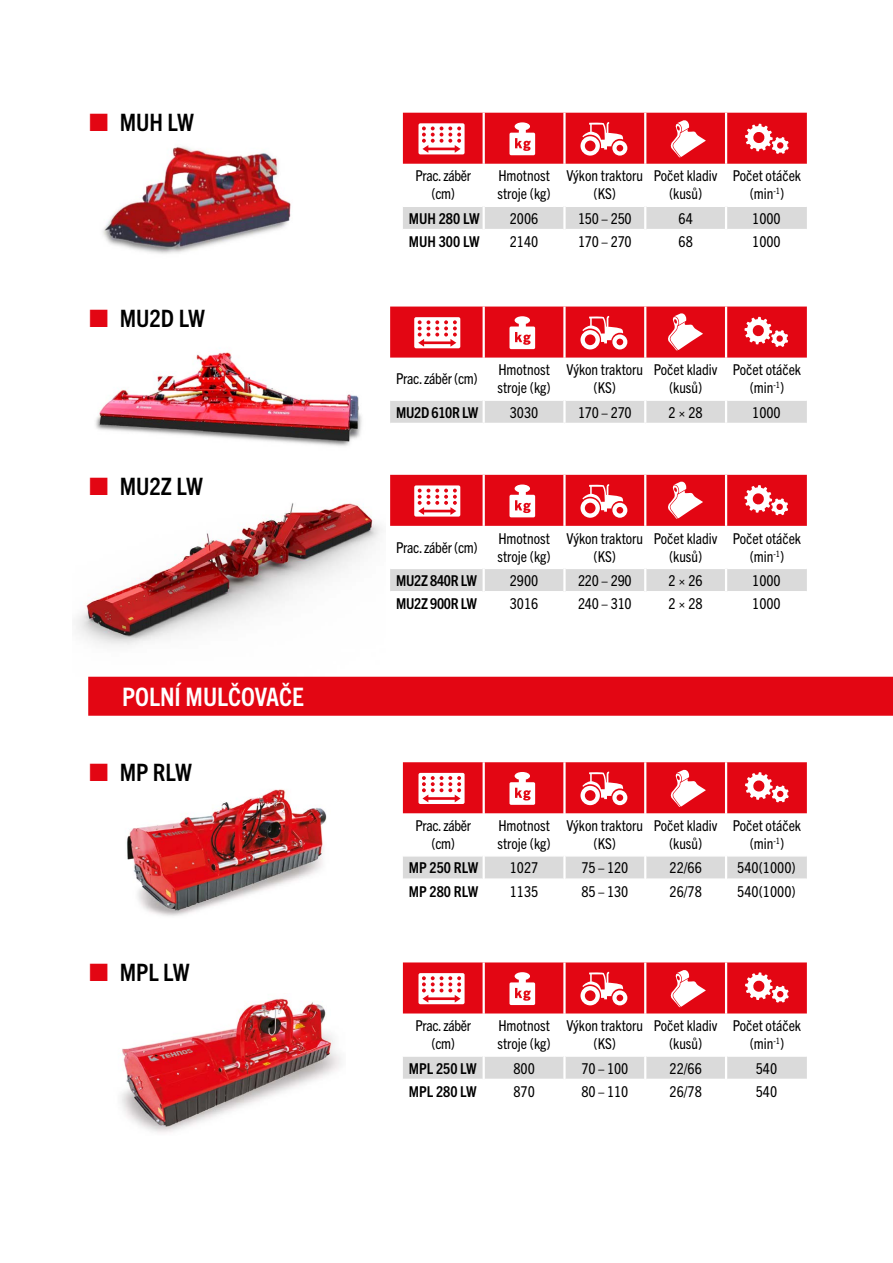
<style>
.page{position:relative;width:893px;height:1263px;background:#fff}
.page>*{position:absolute;margin:0;border:0;box-sizing:border-box;transform-origin:0 0}
.t1{font:700 condensed 25.5px "Trade Gothic Next LT Pro";color:#fff}
.t2{font:700 condensed 24px "Trade Gothic Next LT Pro";color:#000}
.t3{font:condensed 15px/18px "Trade Gothic Next LT Pro";color:#000;text-align:center}
.t4{font:700 condensed 15px "Trade Gothic Next LT Pro";letter-spacing:-.02em;color:#000}
.t5{font:condensed 15px/18px "Trade Gothic Next LT Pro";letter-spacing:-.02em;color:#000;text-align:center}
</style>
<div class="page">
<img style="left:76px;top:502px;width:309px;height:175px">
<div style="left:390px;top:569px;width:417px;height:22px;background:#dadada"></div>
<hr style="left:483px;top:568px;width:2px;height:24px;background:#fff">
<hr style="left:563px;top:568px;width:3px;height:24px;background:#fff">
<hr style="left:644px;top:568px;width:2px;height:24px;background:#fff">
<hr style="left:725px;top:568px;width:2px;height:24px;background:#fff">
<svg style="left:390px;top:475px;width:417px;height:51px"></svg>
<img style="left:102px;top:146px;width:189px;height:108px">
<div style="left:403px;top:207px;width:404px;height:22px;background:#dadada"></div>
<hr style="left:483px;top:206px;width:2px;height:24px;background:#fff">
<hr style="left:563px;top:206px;width:3px;height:24px;background:#fff">
<hr style="left:644px;top:206px;width:2px;height:24px;background:#fff">
<hr style="left:725px;top:206px;width:2px;height:24px;background:#fff">
<svg style="left:403px;top:113px;width:404px;height:51px"></svg>
<img style="left:126px;top:789px;width:201px;height:127px">
<div style="left:403px;top:856px;width:404px;height:22px;background:#dadada"></div>
<hr style="left:483px;top:856px;width:2px;height:23px;background:#fff">
<hr style="left:563px;top:856px;width:3px;height:23px;background:#fff">
<hr style="left:644px;top:856px;width:2px;height:23px;background:#fff">
<hr style="left:725px;top:856px;width:2px;height:23px;background:#fff">
<img style="left:121px;top:998px;width:220px;height:135px">
<div style="left:88px;top:677px;width:805px;height:39px;background:#e30613"></div>
<svg style="left:403px;top:762px;width:404px;height:51px"></svg>
<div style="left:403px;top:1057px;width:404px;height:22px;background:#dadada"></div>
<hr style="left:483px;top:1056px;width:2px;height:23px;background:#fff">
<hr style="left:563px;top:1056px;width:3px;height:23px;background:#fff">
<hr style="left:644px;top:1056px;width:2px;height:23px;background:#fff">
<hr style="left:725px;top:1056px;width:2px;height:23px;background:#fff">
<svg style="left:403px;top:962px;width:404px;height:51px"></svg>
<img style="left:95px;top:352px;width:267px;height:94px">
<div style="left:390px;top:401px;width:417px;height:22px;background:#dadada"></div>
<hr style="left:483px;top:400px;width:2px;height:23px;background:#fff">
<hr style="left:563px;top:400px;width:3px;height:23px;background:#fff">
<hr style="left:644px;top:400px;width:2px;height:23px;background:#fff">
<hr style="left:725px;top:400px;width:2px;height:23px;background:#fff">
<svg style="left:390px;top:307px;width:417px;height:51px"></svg>
<h2 class="t2" style="left:120px;top:106px;width:76px">MUH LW</h2>
<h2 class="t2" style="left:120px;top:301px;width:87px">MU2D LW</h2>
<h2 class="t2" style="left:120px;top:470px;width:85px">MU2Z LW</h2>
<h1 class="t1" style="left:122px;top:680px;width:183px">POLNÍ MULČOVAČE</h1>
<h2 class="t2" style="left:120px;top:756px;width:74px">MP RLW</h2>
<h2 class="t2" style="left:120px;top:956px;width:71px">MPL LW</h2>
<p class="t5" style="left:415px;top:166px;width:57px">Prac. záběr (cm)</p>
<p class="t3" style="left:497px;top:166px;width:55px;text-align:left">Hmotnost stroje (kg)</p>
<p class="t3" style="left:567px;top:166px;width:78px">Výkon traktoru (KS)</p>
<p class="t3" style="left:654px;top:166px;width:65px">Počet kladiv (kusů)</p>
<p class="t3" style="left:733px;top:166px;width:70px">Počet otáček (min<sup>-1</sup>)</p>
<p class="t4" style="left:409px;top:208px;width:72px">MUH 280 LW</p>
<p class="t3" style="left:510px;top:208px;width:30px">2006</p>
<p class="t3" style="left:578px;top:208px;width:55px">150 − 250</p>
<p class="t3" style="left:678px;top:208px;width:16px">64</p>
<p class="t3" style="left:752px;top:208px;width:30px">1000</p>
<p class="t4" style="left:409px;top:231px;width:72px">MUH 300 LW</p>
<p class="t3" style="left:510px;top:232px;width:30px">2140</p>
<p class="t3" style="left:578px;top:232px;width:55px">170 − 270</p>
<p class="t3" style="left:678px;top:232px;width:16px">68</p>
<p class="t3" style="left:752px;top:232px;width:30px">1000</p>
<p class="t5" style="left:396px;top:369px;width:83px">Prac. záběr (cm)</p>
<p class="t3" style="left:497px;top:360px;width:55px;text-align:left">Hmotnost stroje (kg)</p>
<p class="t3" style="left:567px;top:360px;width:78px">Výkon traktoru (KS)</p>
<p class="t3" style="left:654px;top:360px;width:65px">Počet kladiv (kusů)</p>
<p class="t3" style="left:733px;top:360px;width:70px">Počet otáček (min<sup>-1</sup>)</p>
<p class="t4" style="left:396px;top:402px;width:84px">MU2D 610R LW</p>
<p class="t3" style="left:510px;top:402px;width:30px">3030</p>
<p class="t3" style="left:578px;top:402px;width:55px">170 − 270</p>
<p class="t3" style="left:669px;top:402px;width:36px">2 × 28</p>
<p class="t3" style="left:752px;top:402px;width:30px">1000</p>
<p class="t5" style="left:396px;top:537px;width:83px">Prac. záběr (cm)</p>
<p class="t3" style="left:497px;top:528px;width:55px;text-align:left">Hmotnost stroje (kg)</p>
<p class="t3" style="left:567px;top:528px;width:78px">Výkon traktoru (KS)</p>
<p class="t3" style="left:654px;top:528px;width:65px">Počet kladiv (kusů)</p>
<p class="t3" style="left:733px;top:528px;width:70px">Počet otáček (min<sup>-1</sup>)</p>
<p class="t4" style="left:396px;top:570px;width:82px">MU2Z 840R LW</p>
<p class="t3" style="left:510px;top:570px;width:30px">2900</p>
<p class="t3" style="left:578px;top:570px;width:55px">220 − 290</p>
<p class="t3" style="left:669px;top:570px;width:36px">2 × 26</p>
<p class="t3" style="left:752px;top:570px;width:30px">1000</p>
<p class="t4" style="left:396px;top:593px;width:82px">MU2Z 900R LW</p>
<p class="t3" style="left:510px;top:594px;width:30px">3016</p>
<p class="t3" style="left:578px;top:594px;width:55px">240 − 310</p>
<p class="t3" style="left:669px;top:594px;width:36px">2 × 28</p>
<p class="t3" style="left:752px;top:594px;width:30px">1000</p>
<p class="t5" style="left:415px;top:815px;width:57px">Prac. záběr (cm)</p>
<p class="t3" style="left:497px;top:815px;width:55px;text-align:left">Hmotnost stroje (kg)</p>
<p class="t3" style="left:567px;top:815px;width:78px">Výkon traktoru (KS)</p>
<p class="t3" style="left:654px;top:815px;width:65px">Počet kladiv (kusů)</p>
<p class="t3" style="left:733px;top:815px;width:70px">Počet otáček (min<sup>-1</sup>)</p>
<p class="t4" style="left:409px;top:858px;width:71px">MP 250 RLW</p>
<p class="t3" style="left:510px;top:858px;width:30px">1027</p>
<p class="t3" style="left:581px;top:858px;width:48px">75 − 120</p>
<p class="t3" style="left:669px;top:858px;width:34px">22/66</p>
<p class="t3" style="left:737px;top:858px;width:60px">540(1000)</p>
<p class="t4" style="left:409px;top:881px;width:71px">MP 280 RLW</p>
<p class="t3" style="left:510px;top:881px;width:30px">1135</p>
<p class="t3" style="left:581px;top:881px;width:48px">85 − 130</p>
<p class="t3" style="left:669px;top:881px;width:34px">26/78</p>
<p class="t3" style="left:737px;top:881px;width:60px">540(1000)</p>
<p class="t5" style="left:415px;top:1016px;width:57px">Prac. záběr (cm)</p>
<p class="t3" style="left:497px;top:1016px;width:55px;text-align:left">Hmotnost stroje (kg)</p>
<p class="t3" style="left:567px;top:1016px;width:78px">Výkon traktoru (KS)</p>
<p class="t3" style="left:654px;top:1016px;width:65px">Počet kladiv (kusů)</p>
<p class="t3" style="left:733px;top:1016px;width:70px">Počet otáček (min<sup>-1</sup>)</p>
<p class="t4" style="left:409px;top:1058px;width:69px">MPL 250 LW</p>
<p class="t3" style="left:513px;top:1058px;width:23px">800</p>
<p class="t3" style="left:581px;top:1058px;width:48px">70 − 100</p>
<p class="t3" style="left:669px;top:1058px;width:34px">22/66</p>
<p class="t3" style="left:756px;top:1058px;width:23px">540</p>
<p class="t4" style="left:409px;top:1081px;width:69px">MPL 280 LW</p>
<p class="t3" style="left:513px;top:1081px;width:23px">870</p>
<p class="t3" style="left:581px;top:1081px;width:48px">80 − 110</p>
<p class="t3" style="left:669px;top:1081px;width:34px">26/78</p>
<p class="t3" style="left:756px;top:1081px;width:23px">540</p>
</div>
